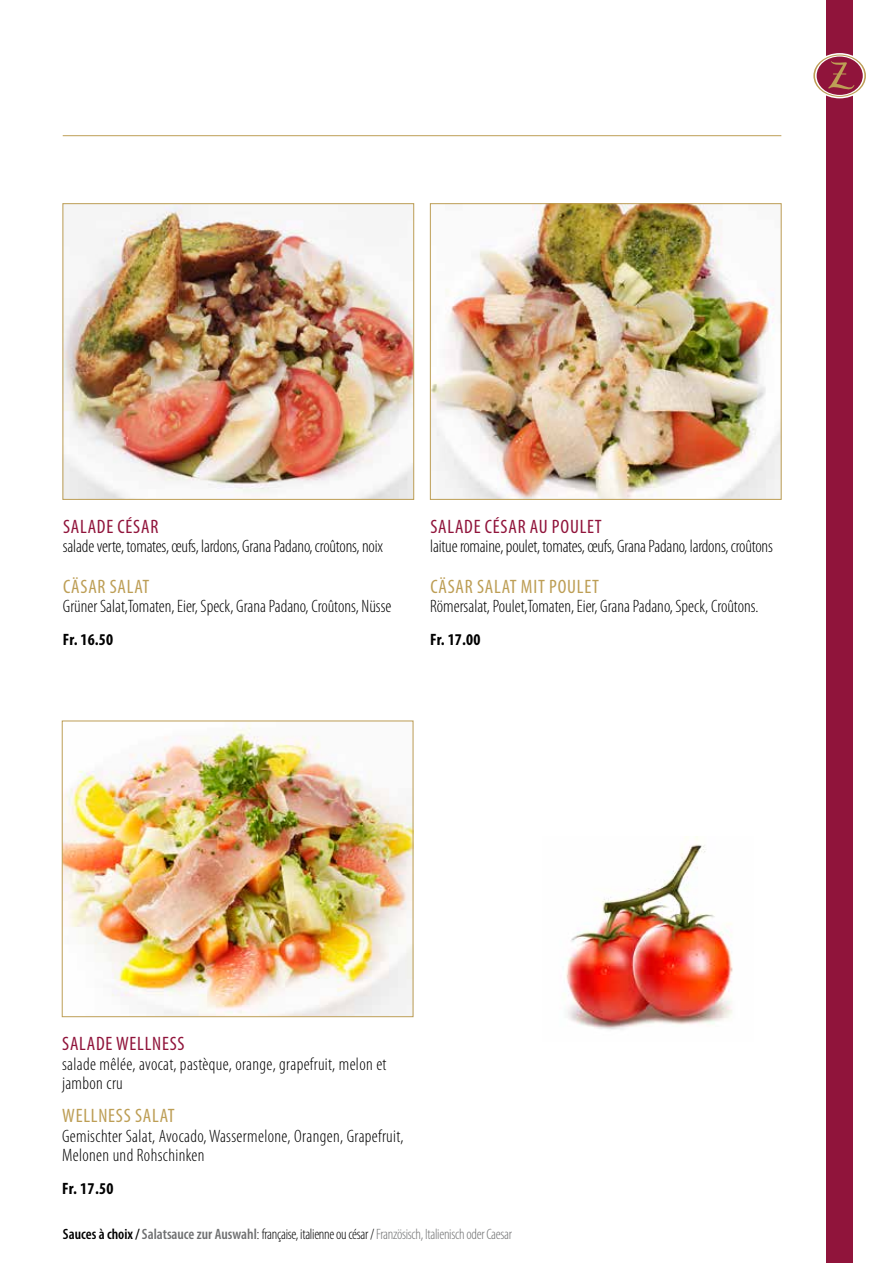
<style>
.page{position:relative;width:893px;height:1263px;background:#fff}
.page>*{position:absolute;margin:0;border:0;box-sizing:border-box;transform-origin:0 0}
.t1{font:condensed 19.5px "Myriad Pro";letter-spacing:.04em;color:#90143b}
.t2{font:condensed 19.5px "Myriad Pro";letter-spacing:.04em;color:#bd9e55}
.t3{font:300 condensed 18px "Myriad Pro";color:#000}
.t4{font:300 condensed 18px/19.5px "Myriad Pro";letter-spacing:.02em;color:#000}
.t5{font:700 condensed 16.5px "Myriad Pro";letter-spacing:.01em;color:#000}
.t6{font:300 condensed 15px "Myriad Pro";letter-spacing:-.02em;color:#707172}
.s1{font-weight:600;color:#000}
.s2{font-weight:600}
.s3{color:#000}
</style>
<div class="page">
<div style="left:826px;top:0;width:26px;height:1263px;background:#90143b"></div>
<svg style="left:813px;top:52px;width:53px;height:48px"></svg>
<hr style="left:63px;top:135px;width:718px;height:1px;background:#bd9e55">
<img style="left:65px;top:205px;width:347px;height:293px">
<div style="left:63px;top:203px;width:351px;height:297px;border:1px solid #bd9e55"></div>
<img style="left:432px;top:205px;width:347px;height:293px">
<div style="left:430px;top:203px;width:351px;height:297px;border:1px solid #bd9e55"></div>
<img style="left:64px;top:724px;width:347px;height:291px">
<div style="left:62px;top:721px;width:351px;height:296px;border:1px solid #bd9e55"></div>
<img style="left:566px;top:837px;width:167px;height:193px">
<p class="t1" style="left:63px;top:514px;width:97px">SALADE CÉSAR</p>
<p class="t3" style="left:63px;top:537px;width:322px">salade verte, tomates, œufs, lardons, Grana Padano, croûtons, noix</p>
<p class="t2" style="left:63px;top:574px;width:88px">CÄSAR SALAT</p>
<p class="t3" style="left:63px;top:597px;width:330px">Grüner Salat,Tomaten, Eier, Speck, Grana Padano, Croûtons, Nüsse</p>
<p class="t5" style="left:63px;top:629px;width:52px">Fr. 16.50</p>
<p class="t1" style="left:430px;top:514px;width:173px">SALADE CÉSAR AU POULET</p>
<p class="t3" style="left:430px;top:537px;width:344px">laitue romaine, poulet, tomates, œufs, Grana Padano, lardons, croûtons</p>
<p class="t2" style="left:430px;top:574px;width:170px">CÄSAR SALAT MIT POULET</p>
<p class="t3" style="left:430px;top:597px;width:330px">Römersalat, Poulet,Tomaten, Eier, Grana Padano, Speck, Croûtons.</p>
<p class="t5" style="left:430px;top:629px;width:52px">Fr. 17.00</p>
<p class="t1" style="left:62px;top:1032px;width:124px">SALADE WELLNESS</p>
<p class="t4" style="left:62px;top:1054px;width:326px">salade mêlée, avocat, pastèque, orange, grapefruit, melon et jambon cru</p>
<p class="t2" style="left:62px;top:1104px;width:114px">WELLNESS SALAT</p>
<p class="t4" style="left:62px;top:1126px;width:343px">Gemischter Salat, Avocado, Wassermelone, Orangen, Grapefruit,<br>Melonen und Rohschinken</p>
<p class="t5" style="left:62px;top:1178px;width:53px">Fr. 17.50</p>
<p class="t6" style="left:63px;top:1226px;width:451px"><span class="s1">Sauces à choix /</span> <span class="s2">Salatsauce zur Auswahl</span><span class="s3">: française, italienne ou césar /</span> Französisch, Italienisch oder Caesar</p>
</div>
